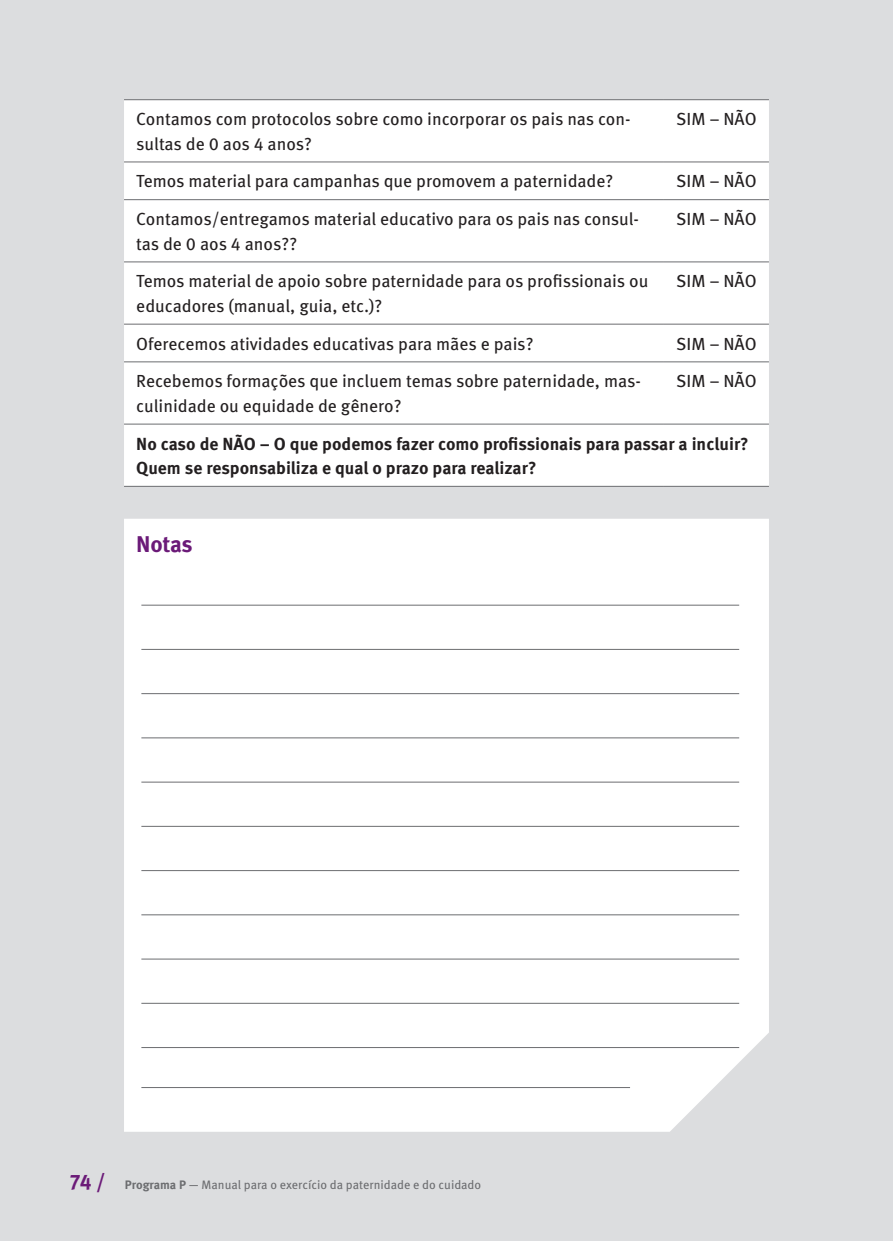
<style>
.page{position:relative;width:893px;height:1241px;background:#fff}
.page>*{position:absolute;margin:0;border:0;box-sizing:border-box;transform-origin:0 0}
.t1{font:700 22.75px "Meta Pro";letter-spacing:-.015em;color:#6b1a78}
.t2{font:17.5px/24.5px "Meta Pro";color:#231f20}
.t3{font:700 17.5px/24.5px "Meta Pro";color:#231f20}
.t4{font:12.25px "Meta Pro";color:#6c6d70}
.s1{font-weight:700;font-size:21px;color:#6b1a78}
.s2{font-weight:700}
</style>
<div class="page">
<div style="left:0;top:0;width:893px;height:1240px;background:#dcdddf"></div>
<div style="left:124px;top:101px;width:645px;height:385px;background:#fff"></div>
<hr style="left:124px;top:423px;width:540px;height:1px;background:#6c6d70">
<hr style="left:664px;top:423px;width:105px;height:1px;background:#6c6d70">
<hr style="left:124px;top:486px;width:540px;height:1px;background:#6c6d70">
<hr style="left:664px;top:486px;width:105px;height:1px;background:#6c6d70">
<hr style="left:124px;top:99px;width:540px;height:1px;background:#6c6d70">
<hr style="left:664px;top:99px;width:105px;height:1px;background:#6c6d70">
<hr style="left:124px;top:161px;width:540px;height:1px;background:#6c6d70">
<hr style="left:664px;top:161px;width:105px;height:1px;background:#6c6d70">
<hr style="left:124px;top:199px;width:540px;height:1px;background:#6c6d70">
<hr style="left:664px;top:199px;width:105px;height:1px;background:#6c6d70">
<hr style="left:124px;top:261px;width:540px;height:1px;background:#6c6d70">
<hr style="left:664px;top:261px;width:105px;height:1px;background:#6c6d70">
<hr style="left:124px;top:323px;width:540px;height:1px;background:#6c6d70">
<hr style="left:664px;top:323px;width:105px;height:1px;background:#6c6d70">
<hr style="left:124px;top:361px;width:540px;height:1px;background:#6c6d70">
<hr style="left:664px;top:361px;width:105px;height:1px;background:#6c6d70">
<div style="left:124px;top:519px;width:645px;height:612px;background:#fff"></div>
<hr style="left:141px;top:693px;width:598px;height:1px;background:#6c6d70">
<hr style="left:141px;top:825px;width:598px;height:1px;background:#6c6d70">
<hr style="left:141px;top:958px;width:598px;height:1px;background:#6c6d70">
<hr style="left:141px;top:1086px;width:489px;height:1px;background:#6c6d70">
<hr style="left:141px;top:604px;width:598px;height:1px;background:#6c6d70">
<hr style="left:141px;top:737px;width:598px;height:1px;background:#6c6d70">
<hr style="left:141px;top:870px;width:598px;height:1px;background:#6c6d70">
<hr style="left:141px;top:1002px;width:598px;height:1px;background:#6c6d70">
<hr style="left:141px;top:649px;width:598px;height:1px;background:#6c6d70">
<hr style="left:141px;top:781px;width:598px;height:1px;background:#6c6d70">
<hr style="left:141px;top:914px;width:598px;height:1px;background:#6c6d70">
<hr style="left:141px;top:1046px;width:598px;height:1px;background:#6c6d70">
<p class="t2" style="left:136px;top:107px;width:496px">Contamos com protocolos sobre como incorporar os pais nas con&shy;sultas de 0 aos 4 anos?</p>
<p class="t2" style="left:676px;top:107px;width:82px">SIM – NÃO</p>
<p class="t2" style="left:136px;top:170px;width:479px">Temos material para campanhas que promovem a paternidade?</p>
<p class="t2" style="left:676px;top:170px;width:82px">SIM – NÃO</p>
<p class="t2" style="left:136px;top:207px;width:504px">Contamos/entregamos material educativo para os pais nas consul&shy;tas de 0 aos 4 anos??</p>
<p class="t2" style="left:676px;top:207px;width:82px">SIM – NÃO</p>
<p class="t2" style="left:136px;top:269px;width:514px">Temos material de apoio sobre paternidade para os profissionais ou educadores (manual, guia, etc.)?</p>
<p class="t2" style="left:676px;top:269px;width:82px">SIM – NÃO</p>
<p class="t2" style="left:136px;top:332px;width:399px">Oferecemos atividades educativas para mães e pais?</p>
<p class="t2" style="left:676px;top:332px;width:82px">SIM – NÃO</p>
<p class="t2" style="left:136px;top:369px;width:506px">Recebemos formações que incluem temas sobre paternidade, mas&shy;culinidade ou equidade de gênero?</p>
<p class="t2" style="left:676px;top:369px;width:82px">SIM – NÃO</p>
<p class="t3" style="left:136px;top:431px;width:614px">No caso de NÃO – O que podemos fazer como profissionais para passar a incluir?<br>Quem se responsabiliza e qual o prazo para realizar?</p>
<h1 class="t1" style="left:136px;top:529px;width:58px">Notas</h1>
<p class="t4" style="left:70px;top:1176px;width:413px"><span class="s1">74 /</span> <span class="s2">Programa P</span> — Manual para o exercício da paternidade e do cuidado</p>
</div>
